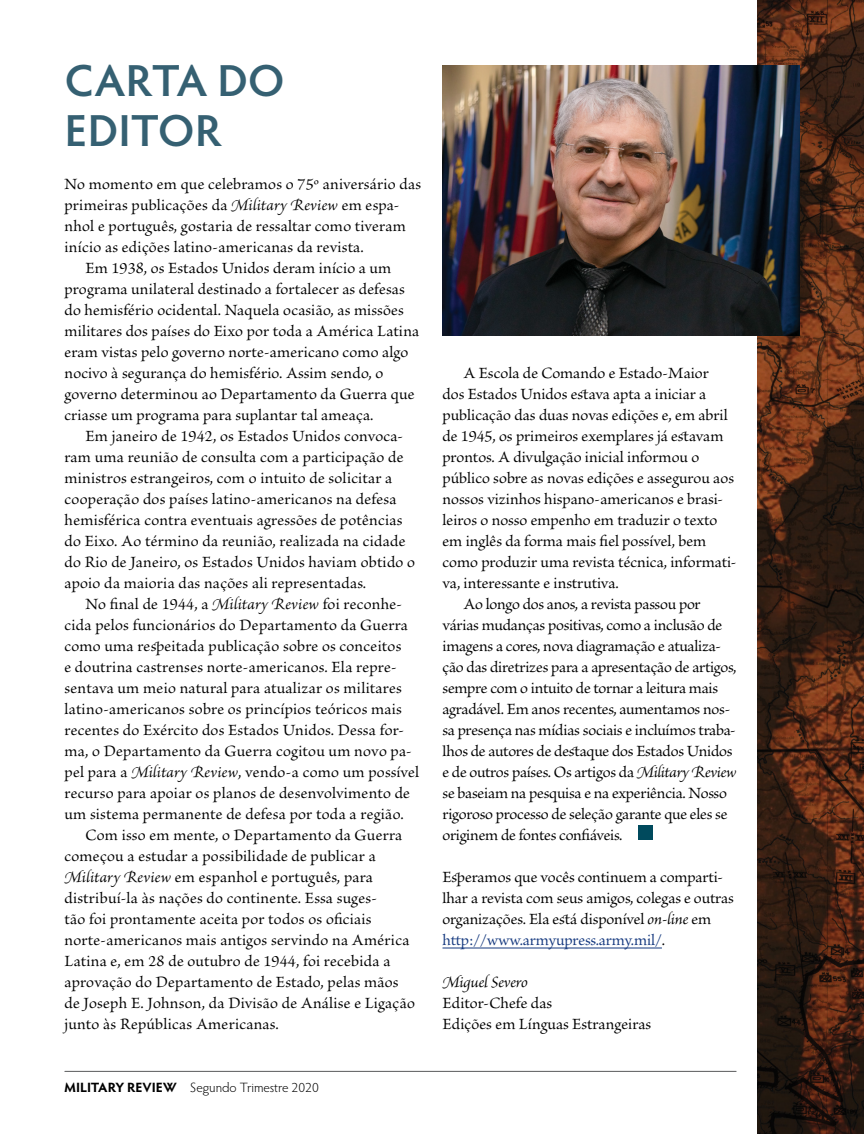
<style>
.page{position:relative;width:864px;height:1134px;background:#fff}
.page>*{position:absolute;margin:0;border:0;box-sizing:border-box;transform-origin:0 0}
.t1{font:600 45px/49.5px "Hypatia Sans Pro";letter-spacing:.005em;color:#356072}
.t2{font:16.5px/21px "Brioso Pro";letter-spacing:.01em;color:#000}
.t3{font:16.5px "Brioso Pro";letter-spacing:-.015em;color:#000}
.t4{font:16.5px "Brioso Pro";letter-spacing:-.02em;color:#000}
.t5{font:16.5px "Brioso Pro";letter-spacing:-.01em;color:#000}
.t6{font:italic 16.5px "Brioso Pro";letter-spacing:-.01em;color:#000}
.t7{font:300 13.5px "Hypatia Sans Pro";color:#000}
.s1{font-style:italic}
.s2{font-weight:700}
.s3{color:#15397f}
</style>
<div class="page">
<hr style="left:65px;top:1071px;width:671px;height:1px;background:#58595b">
<img style="left:758px;top:0;width:106px;height:1134px">
<hr style="left:442px;top:948px;width:220px;height:1px;background:#15397f">
<div style="left:638px;top:825px;width:15px;height:15px;background:#004a5d"></div>
<img style="left:442px;top:65px;width:358px;height:271px">
<h1 class="t1" style="left:65px;top:54px;width:221px">CARTA DO<br>EDITOR</h1>
<p class="t2" style="left:64px;top:174px;width:358px">No momento em que celebramos o 75º aniversário das</p>
<p class="t2" style="left:64px;top:195px;width:336px">primeiras publicações da <span class="s1">Military Review</span> em espa-</p>
<p class="t2" style="left:64px;top:216px;width:343px">nhol e português, gostaria de ressaltar como tiveram</p>
<p class="t2" style="left:64px;top:237px;width:301px">início as edições latino-americanas da revista.</p>
<p class="t2" style="left:86px;top:258px;width:307px">Em 1938, os Estados Unidos deram início a um</p>
<p class="t2" style="left:64px;top:279px;width:342px">programa unilateral destinado a fortalecer as defesas</p>
<p class="t2" style="left:64px;top:300px;width:341px">do hemisfério ocidental. Naquela ocasião, as missões</p>
<p class="t2" style="left:64px;top:321px;width:356px">militares dos países do Eixo por toda a América Latina</p>
<p class="t2" style="left:64px;top:342px;width:345px">eram vistas pelo governo norte-americano como algo</p>
<p class="t2" style="left:64px;top:363px;width:320px">nocivo à segurança do hemisfério. Assim sendo, o</p>
<p class="t2" style="left:64px;top:384px;width:351px">governo determinou ao Departamento da Guerra que</p>
<p class="t2" style="left:64px;top:405px;width:311px">criasse um programa para suplantar tal ameaça.</p>
<p class="t2" style="left:86px;top:426px;width:319px">Em janeiro de 1942, os Estados Unidos convoca-</p>
<p class="t2" style="left:65px;top:447px;width:340px">ram uma reunião de consulta com a participação de</p>
<p class="t2" style="left:65px;top:468px;width:329px">ministros estrangeiros, com o intuito de solicitar a</p>
<p class="t2" style="left:65px;top:489px;width:333px">cooperação dos países latino-americanos na defesa</p>
<p class="t2" style="left:65px;top:510px;width:340px">hemisférica contra eventuais agressões de potências</p>
<p class="t2" style="left:65px;top:531px;width:342px">do Eixo. Ao término da reunião, realizada na cidade</p>
<p class="t2" style="left:65px;top:552px;width:352px">do Rio de Janeiro, os Estados Unidos haviam obtido o</p>
<p class="t2" style="left:65px;top:573px;width:303px">apoio da maioria das nações ali representadas.</p>
<p class="t2" style="left:86px;top:594px;width:318px">No final de 1944, a <span class="s1">Military Review</span> foi reconhe-</p>
<p class="t2" style="left:65px;top:615px;width:345px">cida pelos funcionários do Departamento da Guerra</p>
<p class="t2" style="left:65px;top:636px;width:338px">como uma respeitada publicação sobre os conceitos</p>
<p class="t2" style="left:65px;top:657px;width:334px">e doutrina castrenses norte-americanos. Ela repre-</p>
<p class="t2" style="left:65px;top:678px;width:339px">sentava um meio natural para atualizar os militares</p>
<p class="t2" style="left:65px;top:699px;width:339px">latino-americanos sobre os princípios teóricos mais</p>
<p class="t2" style="left:65px;top:720px;width:341px">recentes do Exército dos Estados Unidos. Dessa for-</p>
<p class="t2" style="left:65px;top:741px;width:349px">ma, o Departamento da Guerra cogitou um novo pa-</p>
<p class="t2" style="left:65px;top:762px;width:356px">pel para a <span class="s1">Military Review</span>, vendo-a como um possível</p>
<p class="t2" style="left:65px;top:783px;width:347px">recurso para apoiar os planos de desenvolvimento de</p>
<p class="t2" style="left:65px;top:804px;width:341px">um sistema permanente de defesa por toda a região.</p>
<p class="t2" style="left:86px;top:825px;width:318px">Com isso em mente, o Departamento da Guerra</p>
<p class="t2" style="left:65px;top:846px;width:313px">começou a estudar a possibilidade de publicar a</p>
<p class="t2" style="left:65px;top:867px;width:310px"><span class="s1">Military Review</span> em espanhol e português, para</p>
<p class="t2" style="left:65px;top:888px;width:314px">distribuí-la às nações do continente. Essa suges-</p>
<p class="t2" style="left:65px;top:909px;width:309px">tão foi prontamente aceita por todos os oficiais</p>
<p class="t2" style="left:65px;top:930px;width:346px">norte-americanos mais antigos servindo na América</p>
<p class="t2" style="left:65px;top:952px;width:327px">Latina e, em 28 de outubro de 1944, foi recebida a</p>
<p class="t2" style="left:65px;top:973px;width:336px">aprovação do Departamento de Estado, pelas mãos</p>
<p class="t2" style="left:65px;top:994px;width:352px">de Joseph E. Johnson, da Divisão de Análise e Ligação</p>
<p class="t2" style="left:65px;top:1015px;width:216px">junto às Repúblicas Americanas.</p>
<p class="t7" style="left:64px;top:1079px;width:256px"><span class="s2">MILITARY REVIEW</span> Segundo Trimestre 2020</p>
<p class="t2" style="left:464px;top:363px;width:247px">A Escola de Comando e Estado-Maior</p>
<p class="t2" style="left:442px;top:384px;width:265px">dos Estados Unidos estava apta a iniciar a</p>
<p class="t2" style="left:442px;top:405px;width:287px">publicação das duas novas edições e, em abril</p>
<p class="t2" style="left:442px;top:426px;width:282px">de 1945, os primeiros exemplares já estavam</p>
<p class="t2" style="left:442px;top:447px;width:258px">prontos. A divulgação inicial informou o</p>
<p class="t2" style="left:442px;top:468px;width:293px">público sobre as novas edições e assegurou aos</p>
<p class="t2" style="left:442px;top:489px;width:282px">nossos vizinhos hispano-americanos e brasi-</p>
<p class="t2" style="left:442px;top:510px;width:276px">leiros o nosso empenho em traduzir o texto</p>
<p class="t2" style="left:442px;top:531px;width:265px">em inglês da forma mais fiel possível, bem</p>
<p class="t2" style="left:442px;top:552px;width:295px">como produzir uma revista técnica, informati-</p>
<p class="t2" style="left:442px;top:573px;width:178px">va, interessante e instrutiva.</p>
<p class="t3" style="left:464px;top:595px;width:239px">Ao longo dos anos, a revista passou por</p>
<p class="t4" style="left:442px;top:616px;width:281px">várias mudanças positivas, como a inclusão de</p>
<p class="t3" style="left:442px;top:637px;width:280px">imagens a cores, nova diagramação e atualiza-</p>
<p class="t3" style="left:442px;top:658px;width:296px">ção das diretrizes para a apresentação de artigos,</p>
<p class="t4" style="left:442px;top:679px;width:277px">sempre com o intuito de tornar a leitura mais</p>
<p class="t3" style="left:442px;top:700px;width:289px">agradável. Em anos recentes, aumentamos nos-</p>
<p class="t3" style="left:442px;top:721px;width:295px">sa presença nas mídias sociais e incluímos traba-</p>
<p class="t3" style="left:442px;top:742px;width:292px">lhos de autores de destaque dos Estados Unidos</p>
<p class="t3" style="left:442px;top:763px;width:296px">e de outros países. Os artigos da <span class="s1">Military Review</span></p>
<p class="t3" style="left:442px;top:784px;width:286px">se baseiam na pesquisa e na experiência. Nosso</p>
<p class="t5" style="left:442px;top:805px;width:286px">rigoroso processo de seleção garante que eles se</p>
<p class="t3" style="left:442px;top:826px;width:181px">originem de fontes confiáveis.</p>
<p class="t2" style="left:442px;top:867px;width:293px">Esperamos que vocês continuem a comparti&shy;lhar a revista com seus amigos, colegas e outras organizações. Ela está disponível <span class="s1">on-line</span> em <span class="s3">http://www.armyupress.army.mil/</span>.</p>
<p class="t6" style="left:442px;top:972px;width:87px">Miguel Severo</p>
<p class="t2" style="left:442px;top:993px;width:210px">Editor-Chefe das<br>Edições em Línguas Estrangeiras</p>
</div>
